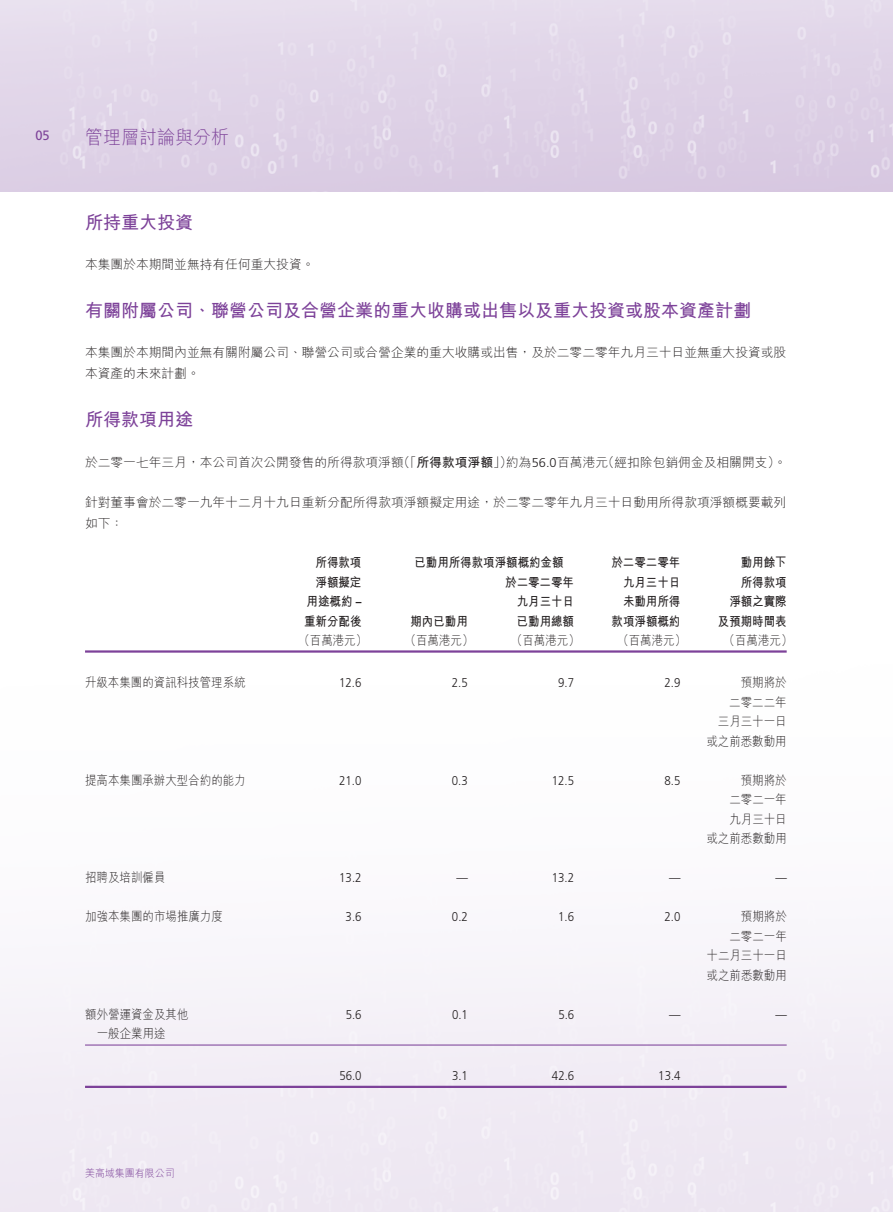
<style>
.page{position:relative;width:893px;height:1212px;background:#fff}
.page>*{position:absolute;margin:0;border:0;box-sizing:border-box;transform-origin:0 0}
.t1{font:300 18.9px "M Hei HK";color:#7d4299;scale:.95 1}
.t2{font:700 18px "M Hei HK";color:#7d4299}
.t3{font:13.5px "Frutiger LT Std";color:#7d4299;scale:.95 1}
.t4{font:300 12.75px/21px "M Hei HK";color:#231f20}
.t5{font:300 12.75px/19.5px "M Hei HK";color:#231f20;text-align:right;scale:.9 1}
.t6{font:700 12.75px "M Hei HK";color:#231f20;scale:.9 1}
.t7{font:300 12.75px "Frutiger LT Std";color:#231f20;scale:.9 1}
.t8{font:700 12.75px "M Hei HK";color:#231f20}
.t9{font:300 10.5px "M Hei HK";color:#7d4299;scale:.95 1}
.s1{font-weight:300}
.s2{font-family:"Frutiger LT Std"}
</style>
<div class="page">
<img style="left:0;top:0;width:892px;height:191px">
<hr style="left:85px;top:650px;width:702px;height:3px;background:#7d4299">
<hr style="left:85px;top:1044px;width:702px;height:1px;background:#7d4299">
<hr style="left:85px;top:1086px;width:702px;height:2px;background:#7d4299">
<p class="t3" style="left:35px;top:128px;width:17px">05</p>
<h1 class="t1" style="left:85px;top:127px;width:153px">管理層討論與分析</h1>
<h2 class="t2" style="left:85px;top:209px;width:109px">所持重大投資</h2>
<p class="t4" style="left:85px;top:254px;width:231px">本集團於本期間並無持有任何重大投資。</p>
<h2 class="t2" style="left:85px;top:297px;width:667px">有關附屬公司、聯營公司及合營企業的重大收購或出售以及重大投資或股本資產計劃</h2>
<p class="t4" style="left:85px;top:342px;width:703px">本集團於本期間內並無有關附屬公司、聯營公司或合營企業的重大收購或出售，及於二零二零年九月三十日並無重大投資或股本資產的未來計劃。</p>
<h2 class="t2" style="left:85px;top:406px;width:109px">所得款項用途</h2>
<p class="t4" style="left:602px;top:451px;width:186px">（經扣除包銷佣金及相關開支。(</p>
<p class="t4" style="left:85px;top:451px;width:320px">於二零一七年三月，本公司首次公開發售的所得款項淨額</p>
<p class="t4" style="left:85px;top:492px;width:703px">針對董事會於二零一九年十二月十九日重新分配所得款項淨額擬定用途，於二零二零年九月三十日動用所得款項淨額概要載列如下：</p>
<p class="t6" style="left:741px;top:553px;width:53px">動用餘下</p>
<p class="t8" style="left:397px;top:453px;width:116px"><span class="s1">（「</span>所得款項淨額<span class="s1">」）</span></p>
<p class="t4" style="left:506px;top:451px;width:104px">約為<span class="s2">56.0</span>百萬港元</p>
<p class="t6" style="left:414px;top:553px;width:167px">已動用所得款項淨額概約金額</p>
<p class="t6" style="left:611px;top:553px;width:78px">於二零二零年</p>
<p class="t6" style="left:316px;top:553px;width:53px">所得款項</p>
<p class="t6" style="left:316px;top:573px;width:53px">淨額擬定</p>
<p class="t6" style="left:505px;top:573px;width:78px">於二零二零年</p>
<p class="t6" style="left:623px;top:573px;width:65px">九月三十日</p>
<p class="t6" style="left:741px;top:573px;width:52px">所得款項</p>
<p class="t6" style="left:307px;top:592px;width:62px">用途概約 <span class="s2">–</span></p>
<p class="t6" style="left:517px;top:592px;width:65px">九月三十日</p>
<p class="t6" style="left:623px;top:592px;width:65px">未動用所得</p>
<p class="t6" style="left:729px;top:592px;width:65px">淨額之實際</p>
<p class="t6" style="left:304px;top:612px;width:65px">重新分配後</p>
<p class="t6" style="left:410px;top:612px;width:65px">期內已動用</p>
<p class="t6" style="left:517px;top:612px;width:65px">已動用總額</p>
<p class="t6" style="left:612px;top:612px;width:78px">款項淨額概約</p>
<p class="t6" style="left:718px;top:612px;width:78px">及預期時間表</p>
<p class="t5" style="left:298px;top:631px;width:78px">（百萬港元）</p>
<p class="t5" style="left:405px;top:631px;width:78px">（百萬港元）</p>
<p class="t5" style="left:511px;top:631px;width:78px">（百萬港元）</p>
<p class="t5" style="left:617px;top:631px;width:78px">（百萬港元）</p>
<p class="t5" style="left:724px;top:631px;width:78px">（百萬港元(</p>
<p class="t5" style="left:85px;top:672px;width:180px">升級本集團的資訊科技管理系統</p>
<p class="t7" style="left:339px;top:675px;width:26px">12.6</p>
<p class="t7" style="left:452px;top:675px;width:19px">2.5</p>
<p class="t7" style="left:558px;top:675px;width:19px">9.7</p>
<p class="t7" style="left:664px;top:675px;width:19px">2.9</p>
<p class="t5" style="left:741px;top:672px;width:52px">預期將於</p>
<p class="t5" style="left:85px;top:770px;width:180px">提高本集團承辦大型合約的能力</p>
<p class="t7" style="left:339px;top:773px;width:26px">21.0</p>
<p class="t7" style="left:452px;top:773px;width:19px">0.3</p>
<p class="t7" style="left:552px;top:773px;width:26px">12.5</p>
<p class="t7" style="left:664px;top:773px;width:19px">8.5</p>
<p class="t5" style="left:706px;top:692px;width:91px">二零二二年<br>三月三十一日或之前悉數動用</p>
<p class="t5" style="left:741px;top:770px;width:53px">預期將於</p>
<p class="t5" style="left:85px;top:867px;width:91px">招聘及培訓僱員</p>
<p class="t7" style="left:339px;top:870px;width:26px">13.2</p>
<p class="t7" style="left:456px;top:870px;width:14px">—</p>
<p class="t7" style="left:552px;top:870px;width:26px">13.2</p>
<p class="t7" style="left:669px;top:870px;width:14px">—</p>
<p class="t5" style="left:706px;top:789px;width:91px">二零二一年<br>九月三十日<br>或之前悉數動用</p>
<p class="t7" style="left:775px;top:870px;width:14px">—</p>
<p class="t5" style="left:85px;top:906px;width:155px">加強本集團的市場推廣力度</p>
<p class="t7" style="left:346px;top:909px;width:19px">3.6</p>
<p class="t7" style="left:452px;top:909px;width:19px">0.2</p>
<p class="t7" style="left:558px;top:909px;width:19px">1.6</p>
<p class="t7" style="left:665px;top:909px;width:19px">2.0</p>
<p class="t5" style="left:741px;top:906px;width:53px">預期將於</p>
<p class="t5" style="left:97px;top:1004px;width:103px;text-align:left;text-indent:-11px">額外營運資金及其他一般企業用途</p>
<p class="t7" style="left:346px;top:1007px;width:19px">5.6</p>
<p class="t7" style="left:452px;top:1007px;width:19px">0.1</p>
<p class="t7" style="left:558px;top:1007px;width:19px">5.6</p>
<p class="t7" style="left:669px;top:1007px;width:14px">—</p>
<p class="t5" style="left:706px;top:926px;width:91px;text-align:justify;text-indent:23px">二零二一年十二月三十一日或之前悉數動用</p>
<p class="t7" style="left:775px;top:1007px;width:14px">—</p>
<p class="t7" style="left:339px;top:1068px;width:26px">56.0</p>
<p class="t7" style="left:452px;top:1068px;width:19px">3.1</p>
<p class="t7" style="left:552px;top:1068px;width:26px">42.6</p>
<p class="t7" style="left:658px;top:1068px;width:26px">13.4</p>
<p class="t9" style="left:85px;top:1168px;width:96px">美高域集團有限公司</p>
</div>
